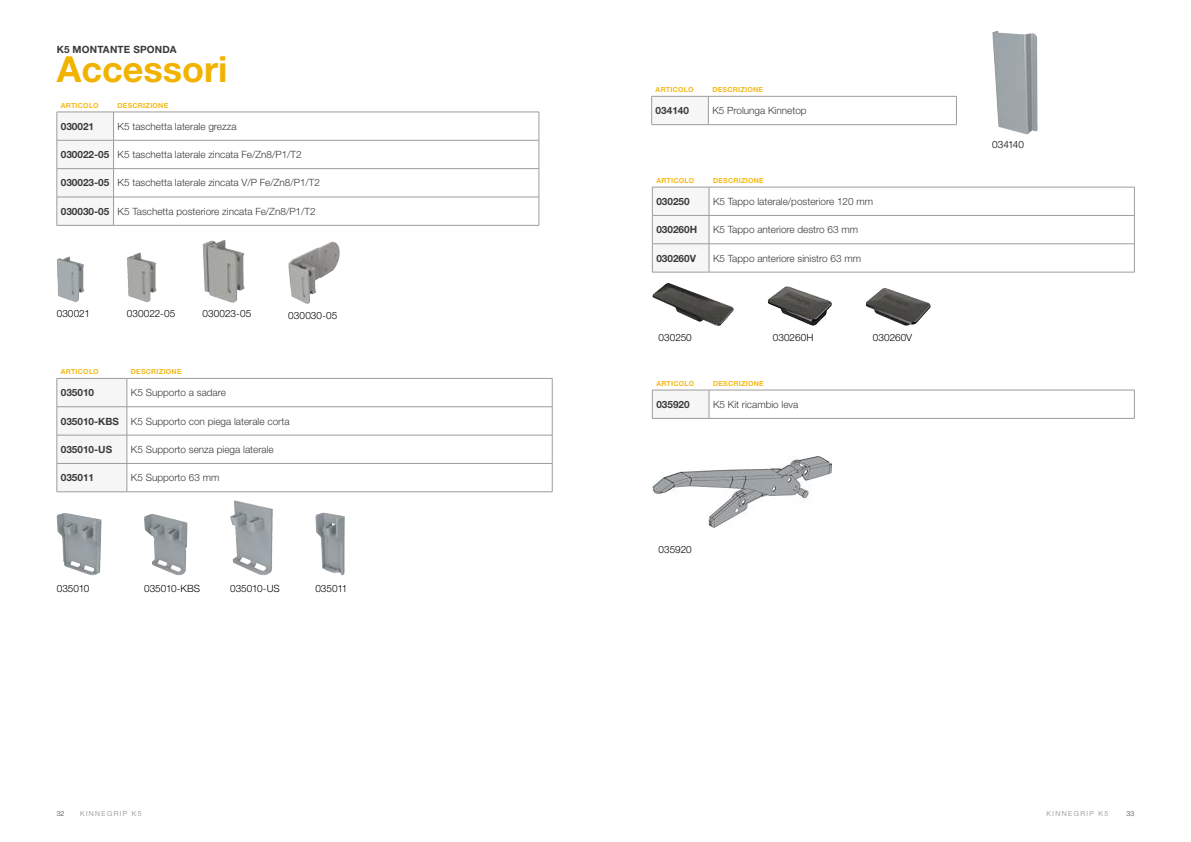
<style>
.page{position:relative;width:1191px;height:842px;background:#fff}
.page>*{position:absolute;margin:0;border:0;box-sizing:border-box;transform-origin:0 0}
.t1{font:700 36px "Helvetica Neue LT Std";color:#f1b300}
.t2{font:300 10px "Helvetica Neue LT Std";color:#3a3a39}
.t3{font:300 10px "Helvetica Neue LT Std";color:#000}
.t4{font:700 10px "Helvetica Neue LT Std";color:#3a3a39}
.t5{font:700 10px "Helvetica Neue LT Std";letter-spacing:.02em;color:#3a3a39}
.t6{font:700 7px "Helvetica Neue LT Std";letter-spacing:.035em;color:#f4ba1b}
.t7{font:300 7px "Helvetica Neue LT Std";letter-spacing:.2em;color:#868786}
.t8{font:300 7px "Helvetica Neue LT Std";color:#3a3a39}
.s1{font-weight:700}
</style>
<div class="page">
<img style="left:57px;top:257px;width:27px;height:45px">
<img style="left:127px;top:252px;width:29px;height:50px">
<img style="left:288px;top:241px;width:44px;height:63px">
<img style="left:202px;top:240px;width:42px;height:63px">
<img style="left:57px;top:513px;width:45px;height:62px">
<img style="left:144px;top:514px;width:44px;height:61px">
<img style="left:230px;top:500px;width:43px;height:75px">
<img style="left:315px;top:512px;width:30px;height:63px">
<img style="left:652px;top:284px;width:82px;height:42px">
<img style="left:767px;top:286px;width:50px;height:40px">
<img style="left:866px;top:288px;width:64px;height:38px">
<img style="left:992px;top:31px;width:45px;height:103px">
<img style="left:652px;top:455px;width:180px;height:73px">
<hr style="left:709px;top:187px;width:425px;height:1px;background:#9c9c9d">
<hr style="left:709px;top:215px;width:425px;height:1px;background:#9c9c9d">
<hr style="left:709px;top:244px;width:425px;height:1px;background:#9c9c9d">
<svg style="left:652px;top:187px;width:58px;height:85px"></svg>
<svg style="left:1134px;top:187px;width:1px;height:85px"></svg>
<hr style="left:652px;top:272px;width:57px;height:1px;background:#9c9c9d">
<hr style="left:709px;top:272px;width:425px;height:1px;background:#9c9c9d">
<div style="left:652px;top:390px;width:57px;height:28px;background:#f6f6f6"></div>
<hr style="left:652px;top:390px;width:57px;height:1px;background:#9c9c9d">
<hr style="left:709px;top:390px;width:425px;height:1px;background:#9c9c9d">
<svg style="left:652px;top:390px;width:1px;height:28px"></svg>
<svg style="left:709px;top:390px;width:1px;height:28px"></svg>
<svg style="left:1134px;top:390px;width:1px;height:28px"></svg>
<hr style="left:652px;top:418px;width:57px;height:1px;background:#9c9c9d">
<hr style="left:709px;top:418px;width:425px;height:1px;background:#9c9c9d">
<div style="left:651px;top:96px;width:57px;height:29px;background:#f6f6f6"></div>
<hr style="left:651px;top:96px;width:57px;height:1px;background:#9c9c9d">
<hr style="left:708px;top:96px;width:248px;height:1px;background:#9c9c9d">
<svg style="left:651px;top:96px;width:1px;height:28px"></svg>
<svg style="left:708px;top:96px;width:1px;height:28px"></svg>
<svg style="left:956px;top:96px;width:1px;height:29px"></svg>
<hr style="left:651px;top:124px;width:57px;height:1px;background:#9c9c9d">
<hr style="left:708px;top:124px;width:248px;height:1px;background:#9c9c9d">
<hr style="left:114px;top:112px;width:425px;height:1px;background:#9c9c9d">
<hr style="left:114px;top:140px;width:425px;height:1px;background:#9c9c9d">
<hr style="left:114px;top:168px;width:425px;height:1px;background:#9c9c9d">
<hr style="left:114px;top:197px;width:425px;height:1px;background:#9c9c9d">
<svg style="left:57px;top:112px;width:57px;height:113px"></svg>
<svg style="left:539px;top:112px;width:1px;height:113px"></svg>
<hr style="left:57px;top:225px;width:57px;height:1px;background:#9c9c9d">
<hr style="left:114px;top:225px;width:425px;height:1px;background:#9c9c9d">
<hr style="left:127px;top:378px;width:425px;height:1px;background:#9c9c9d">
<hr style="left:127px;top:407px;width:425px;height:1px;background:#9c9c9d">
<hr style="left:127px;top:435px;width:425px;height:1px;background:#9c9c9d">
<hr style="left:127px;top:463px;width:425px;height:1px;background:#9c9c9d">
<svg style="left:57px;top:378px;width:71px;height:114px"></svg>
<svg style="left:552px;top:378px;width:1px;height:114px"></svg>
<hr style="left:57px;top:492px;width:70px;height:1px;background:#9c9c9d">
<hr style="left:127px;top:492px;width:425px;height:1px;background:#9c9c9d">
<p class="t5" style="left:57px;top:43px;width:122px">K5 MONTANTE SPONDA</p>
<h1 class="t1" style="left:57px;top:47px;width:172px">Accessori</h1>
<p class="t6" style="left:61px;top:101px;width:39px">ARTICOLO</p>
<p class="t6" style="left:118px;top:101px;width:52px">DESCRIZIONE</p>
<p class="t4" style="left:61px;top:120px;width:35px">030021</p>
<p class="t2" style="left:118px;top:120px;width:120px">K5 taschetta laterale grezza</p>
<p class="t2" style="left:61px;top:148px;width:242px"><span class="s1">030022-05</span> K5 taschetta laterale zincata Fe/Zn8/P1/T2</p>
<p class="t2" style="left:61px;top:177px;width:261px"><span class="s1">030023-05</span> K5 taschetta laterale zincata V/P Fe/Zn8/P1/T2</p>
<p class="t2" style="left:61px;top:205px;width:256px"><span class="s1">030030-05</span> K5 Taschetta posteriore zincata Fe/Zn8/P1/T2</p>
<p class="t3" style="left:57px;top:307px;width:35px">030021</p>
<p class="t3" style="left:127px;top:307px;width:50px">030022-05</p>
<p class="t3" style="left:288px;top:309px;width:51px">030030-05</p>
<p class="t3" style="left:202px;top:307px;width:50px">030023-05</p>
<p class="t6" style="left:61px;top:368px;width:39px">ARTICOLO</p>
<p class="t6" style="left:131px;top:368px;width:52px">DESCRIZIONE</p>
<p class="t4" style="left:61px;top:386px;width:35px">035010</p>
<p class="t2" style="left:131px;top:386px;width:97px">K5 Supporto a sadare</p>
<p class="t2" style="left:61px;top:415px;width:230px"><span class="s1">035010-KBS</span> K5 Supporto con piega laterale corta</p>
<p class="t4" style="left:61px;top:443px;width:53px">035010-US</p>
<p class="t2" style="left:131px;top:443px;width:144px">K5 Supporto senza piega laterale</p>
<p class="t4" style="left:61px;top:471px;width:35px">035011</p>
<p class="t2" style="left:131px;top:471px;width:90px">K5 Supporto 63 mm</p>
<p class="t3" style="left:57px;top:582px;width:34px">035010</p>
<p class="t3" style="left:144px;top:582px;width:58px">035010-KBS</p>
<p class="t3" style="left:230px;top:582px;width:51px">035010-US</p>
<p class="t3" style="left:315px;top:582px;width:34px">035011</p>
<p class="t6" style="left:655px;top:85px;width:39px">ARTICOLO</p>
<p class="t6" style="left:712px;top:85px;width:52px">DESCRIZIONE</p>
<p class="t4" style="left:655px;top:104px;width:35px">034140</p>
<p class="t2" style="left:712px;top:104px;width:96px">K5 Prolunga Kinnetop</p>
<p class="t6" style="left:656px;top:176px;width:39px">ARTICOLO</p>
<p class="t6" style="left:713px;top:176px;width:52px">DESCRIZIONE</p>
<p class="t4" style="left:656px;top:195px;width:35px">030250</p>
<p class="t2" style="left:713px;top:195px;width:162px">K5 Tappo laterale/posteriore 120 mm</p>
<p class="t4" style="left:656px;top:223px;width:42px">030260H</p>
<p class="t2" style="left:713px;top:223px;width:147px">K5 Tappo anteriore destro 63 mm</p>
<p class="t4" style="left:656px;top:252px;width:41px">030260V</p>
<p class="t2" style="left:713px;top:252px;width:150px">K5 Tappo anteriore sinistro 63 mm</p>
<p class="t3" style="left:658px;top:331px;width:35px">030250</p>
<p class="t3" style="left:772px;top:331px;width:42px">030260H</p>
<p class="t3" style="left:873px;top:331px;width:41px">030260V</p>
<p class="t6" style="left:656px;top:379px;width:39px">ARTICOLO</p>
<p class="t6" style="left:713px;top:379px;width:52px">DESCRIZIONE</p>
<p class="t4" style="left:656px;top:398px;width:35px">035920</p>
<p class="t2" style="left:713px;top:398px;width:87px">K5 Kit ricambio leva</p>
<p class="t3" style="left:658px;top:543px;width:35px">035920</p>
<p class="t3" style="left:992px;top:138px;width:33px">034140</p>
<p class="t8" style="left:57px;top:809px;width:9px">32</p>
<p class="t7" style="left:80px;top:809px;width:63px">KINNEGRIP K5</p>
<p class="t7" style="left:1046px;top:809px;width:63px">KINNEGRIP K5</p>
<p class="t8" style="left:1126px;top:809px;width:9px">33</p>
</div>
